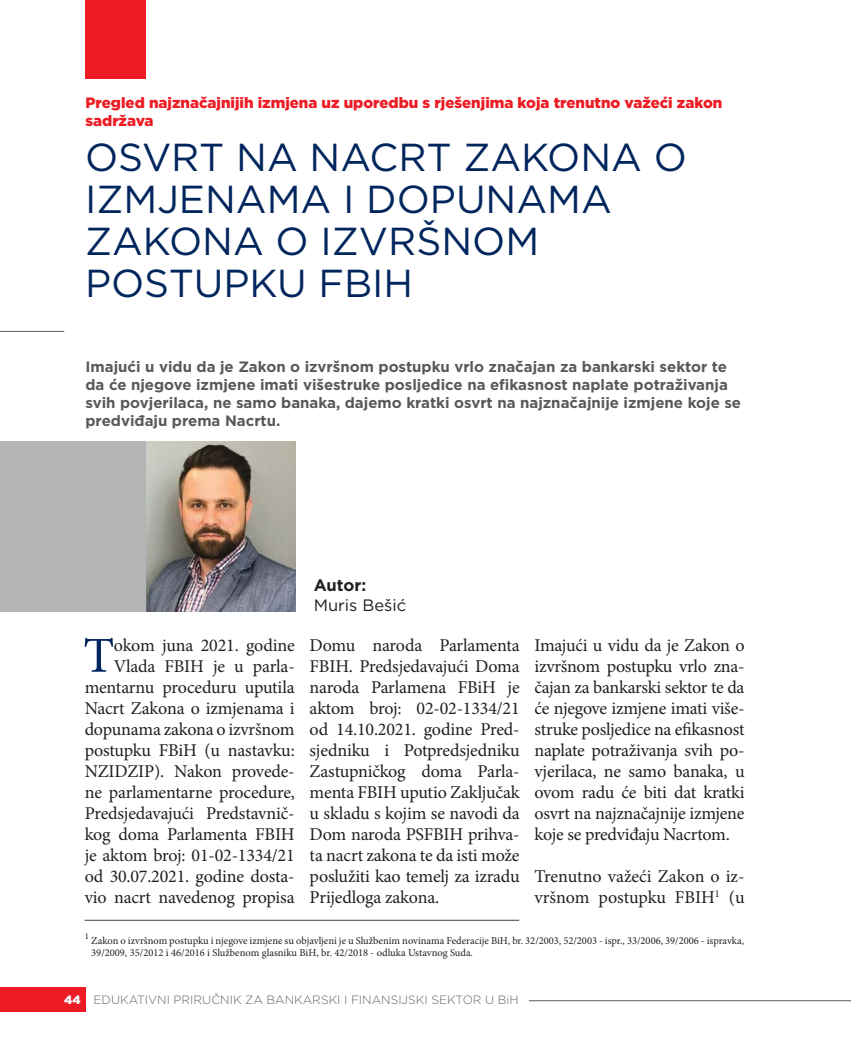
<style>
.page{position:relative;width:851px;height:1063px;background:#fff}
.page>*{position:absolute;margin:0;border:0;box-sizing:border-box;transform-origin:0 0}
.t1{font:50.25px "Minion Pro";color:#00265d}
.t2{font:39px/42px "Gotham";color:#00265d}
.t3{font:18px/21px "Minion Pro";letter-spacing:-.01em;color:#231f20;text-align:justify}
.t4{font:16.5px "Gotham";color:#231f20}
.t5{font:700 16.5px "Gotham";letter-spacing:-.005em;color:#231f20}
.t6{font:700 15px/18px "Gotham";color:#58595b}
.t7{font:900 15px/18px "Gotham";color:#ed1c24}
.t8{font:300 12px "Gotham";color:#636466}
.t9{font:10.5px/12px "Minion Pro";color:#231f20}
.t10{font:8.7px "Minion Pro";color:#231f20}
.s1{font-weight:900;color:#fff}
</style>
<div class="page">
<div style="left:0;top:987px;width:85px;height:24px;background:#ed1c24"></div>
<hr style="left:528px;top:1000px;width:322px;height:1px;background:#636466">
<div style="left:0;top:441px;width:274px;height:170px;background:#b2b4b6"></div>
<hr style="left:0;top:331px;width:64px;height:1px;background:#636466">
<div style="left:85px;top:0;width:60px;height:79px;background:#ed1c24"></div>
<img style="left:146px;top:441px;width:149px;height:170px">
<hr style="left:85px;top:920px;width:434px;height:1px;background:#404041">
<p class="t7" style="left:85px;top:95px;width:638px">Pregled najznačajnijih izmjena uz uporedbu s rješenjima koja trenutno važeći zakon sadržava</p>
<h2 class="t2" style="left:85px;top:139px;width:603px">OSVRT NA NACRT ZAKONA O<br>IZMJENAMA I DOPUNAMA<br>ZAKONA O IZVRŠNOM<br>POSTUPKU FBIH</h2>
<p class="t6" style="left:85px;top:359px;width:657px">Imajući u vidu da je Zakon o izvršnom postupku vrlo značajan za bankarski sektor te da će njegove izmjene imati višestruke posljedice na efikasnost naplate potraživanja svih povjerilaca, ne samo banaka, dajemo kratki osvrt na najznačajnije izmjene koje se predviđaju prema Nacrtu.</p>
<p class="t5" style="left:314px;top:579px;width:54px">Autor:</p>
<p class="t4" style="left:314px;top:598px;width:94px">Muris Bešić</p>
<h1 class="t1" style="left:83px;top:636px;width:33px">T</h1>
<p class="t3" style="left:85px;top:636px;width:212px;text-align:right">okom juna 2021. godine<br>Vlada FBIH je u parla&shy;mentarnu proceduru uputila<br>Nacrt Zakona o izmjenama i dopunama zakona o izvršnom postupku FBiH (u nastavku:<br>NZIDZIP). Nakon provede&shy;ne parlamentarne procedure,<br>Predsjedavajući Predstavnič&shy;kog doma Parlamenta FBIH je aktom broj: 01-02-1334/21 od 30.07.2021. godine dosta&shy;vio nacrt navedenog propisa</p>
<p class="t3" style="left:309px;top:636px;width:211px">Domu naroda Parlamenta FBIH. Predsjedavajući Doma naroda Parlamena FBiH je aktom broj: 02-02-1334/21 od 14.10.2021. godine Pred&shy;sjedniku i Potpredsjedniku Zastupničkog doma Parla&shy;menta FBIH uputio Zaključak u skladu s kojim se navodi da Dom naroda PSFBIH prihva&shy;ta nacrt zakona te da isti može poslužiti kao temelj za izradu Prijedloga zakona.</p>
<p class="t3" style="left:534px;top:636px;width:211px">Imajući u vidu da je Zakon o izvršnom postupku vrlo zna&shy;čajan za bankarski sektor te da će njegove izmjene imati više&shy;struke posljedice na efikasnost naplate potraživanja svih po&shy;vjerilaca, ne samo banaka, u ovom radu će biti dat kratki osvrt na najznačajnije izmjene koje se predviđaju Nacrtom.</p>
<p class="t3" style="left:534px;top:867px;width:211px">Trenutno važeći Zakon o iz&shy;vršnom postupku FBIH<sup>1</sup> (u</p>
<p class="t10" style="left:85px;top:933px;width:6px">1</p>
<p class="t9" style="left:91px;top:935px;width:654px">Zakon o izvršnom postupku i njegove izmjene su objavljeni je u Službenim novinama Federacije BiH, br. 32/2003, 52/2003 - ispr., 33/2006, 39/2006 - ispravka,<br>39/2009, 35/2012 i 46/2016 i Službenom glasniku BiH, br. 42/2018 - odluka Ustavnog Suda.</p>
<p class="t8" style="left:64px;top:996px;width:456px"><span class="s1">44</span> EDUKATIVNI PRIRUČNIK ZA BANKARSKI I FINANSIJSKI SEKTOR U BiH</p>
</div>
